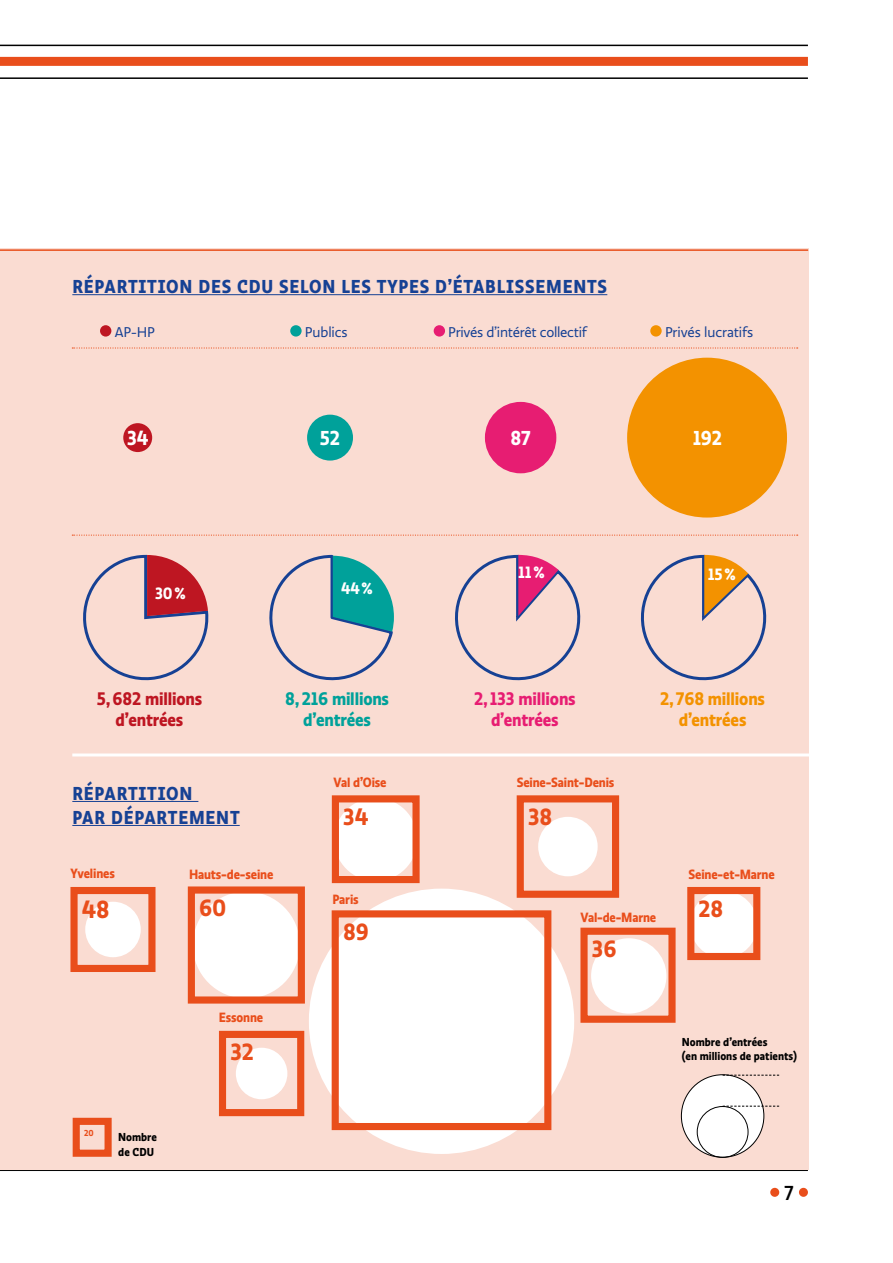
<style>
.page{position:relative;width:893px;height:1263px;background:#fff}
.page>*{position:absolute;margin:0;border:0;box-sizing:border-box;transform-origin:0 0}
.t1{font:700 25.65px "Ratio Display";color:#e94e1b}
.t2{font:700 24.3px "Ratio Display";color:#e94e1b}
.t3{font:700 21px "Ratio Display";letter-spacing:-.01em;color:#fff}
.t4{font:500 21px "Ratio Display";color:#000}
.t5{font:700 19.5px/24px "Ratio Display";letter-spacing:.04em;color:#164194}
.t6{font:700 18.9px/20.9px "Ratio Display";letter-spacing:-.01em;color:#be1622;text-align:center}
.t7{font:700 18.9px/20.9px "Ratio Display";letter-spacing:-.01em;color:#00a19a;text-align:center}
.t8{font:700 18.9px/20.9px "Ratio Display";letter-spacing:-.01em;color:#e71d72;text-align:center}
.t9{font:700 18.9px/20.9px "Ratio Display";letter-spacing:-.01em;color:#f39200;text-align:center}
.t10{font:700 16.95px "Ratio Display";letter-spacing:-.01em;color:#fff}
.t11{font:14.7px "Ratio";letter-spacing:-.01em;color:#164194}
.t12{font:700 13.95px "Ratio Display";letter-spacing:-.01em;color:#e94e1b}
.t13{font:700 12px/14.4px "Ratio Display";color:#000}
.t14{font:700 9px "Ratio Display";color:#e94e1b}
</style>
<div class="page">
<div style="left:0;top:57px;width:808px;height:9px;background:#e94e1b"></div>
<hr style="left:0;top:77px;width:808px;height:2px;background:#000">
<hr style="left:0;top:45px;width:808px;height:1px;background:#000">
<hr style="left:0;top:1170px;width:808px;height:1px;background:#000">
<div style="left:770px;top:1188px;width:9px;height:9px;background:#e94e1b;border-radius:50%"></div>
<div style="left:799px;top:1188px;width:9px;height:9px;background:#e94e1b;border-radius:50%"></div>
<div style="left:0;top:248px;width:808px;height:922px;background:#fadcd2"></div>
<div style="left:681px;top:1075px;width:83px;height:82px;background:#fff;border-radius:50%"></div>
<hr style="left:72px;top:753px;width:785px;height:3px;background:#fff">
<div style="left:690px;top:891px;width:67px;height:67px;background:#fff;border-radius:50%"></div>
<div style="left:334px;top:798px;width:83px;height:83px;background:#fff;border-radius:50%"></div>
<div style="left:193px;top:891px;width:107px;height:107px;background:#fff;border-radius:50%"></div>
<div style="left:309px;top:889px;width:265px;height:265px;background:#fff;border-radius:50%"></div>
<div style="left:236px;top:1048px;width:51px;height:51px;background:#fff;border-radius:50%"></div>
<div style="left:697px;top:1106px;width:51px;height:52px;border:1px solid #000;border-radius:50%"></div>
<svg style="left:269px;top:554px;width:125px;height:127px"></svg>
<svg style="left:83px;top:554px;width:126px;height:127px"></svg>
<svg style="left:455px;top:554px;width:126px;height:127px"></svg>
<svg style="left:640px;top:554px;width:127px;height:127px"></svg>
<hr style="left:72px;top:294px;width:535px;height:1px;background:#164194">
<hr style="left:72px;top:801px;width:126px;height:1px;background:#164194">
<hr style="left:72px;top:825px;width:168px;height:1px;background:#164194">
<svg style="left:72px;top:535px;width:726px;height:1px"></svg>
<svg style="left:72px;top:347px;width:726px;height:2px"></svg>
<div style="left:100px;top:325px;width:11px;height:12px;background:#be1622;border-radius:50%"></div>
<div style="left:290px;top:325px;width:12px;height:12px;background:#00a19a;border-radius:50%"></div>
<div style="left:434px;top:325px;width:11px;height:12px;background:#e71d72;border-radius:50%"></div>
<div style="left:650px;top:325px;width:12px;height:12px;background:#f39200;border-radius:50%"></div>
<div style="left:627px;top:358px;width:160px;height:159px;background:#f39200;border-radius:50%"></div>
<div style="left:485px;top:402px;width:71px;height:71px;background:#e71d72;border-radius:50%"></div>
<div style="left:307px;top:415px;width:46px;height:46px;background:#00a19a;border-radius:50%"></div>
<div style="left:123px;top:423px;width:29px;height:29px;background:#be1622;border-radius:50%"></div>
<div style="left:591px;top:938px;width:75px;height:75px;background:#fff;border-radius:50%"></div>
<div style="left:538px;top:817px;width:60px;height:59px;background:#fff;border-radius:50%"></div>
<div style="left:332px;top:795px;width:88px;height:88px;border:7px solid #e94e1b"></div>
<div style="left:85px;top:902px;width:56px;height:55px;background:#fff;border-radius:50%"></div>
<div style="left:70px;top:887px;width:86px;height:85px;border:7px solid #e94e1b"></div>
<div style="left:219px;top:1031px;width:85px;height:85px;border:7px solid #e94e1b"></div>
<div style="left:188px;top:886px;width:117px;height:117px;border:7px solid #e94e1b"></div>
<svg style="left:723px;top:1106px;width:56px;height:1px"></svg>
<svg style="left:723px;top:1075px;width:56px;height:1px"></svg>
<div style="left:73px;top:1118px;width:39px;height:39px;border:7px solid #e94e1b"></div>
<div style="left:687px;top:887px;width:73px;height:73px;border:7px solid #e94e1b"></div>
<div style="left:332px;top:910px;width:219px;height:220px;border:7px solid #e94e1b"></div>
<div style="left:517px;top:795px;width:102px;height:103px;border:7px solid #e94e1b"></div>
<div style="left:580px;top:928px;width:96px;height:95px;border:7px solid #e94e1b"></div>
<h3 class="t5" style="left:72px;top:274px;width:536px">RÉPARTITION DES CDU SELON LES TYPES D’ÉTABLISSEMENTS</h3>
<p class="t11" style="left:115px;top:323px;width:42px">AP-HP</p>
<p class="t11" style="left:305px;top:323px;width:44px">Publics</p>
<p class="t11" style="left:448px;top:323px;width:140px">Privés d’intérêt collectif</p>
<p class="t11" style="left:665px;top:323px;width:90px">Privés lucratifs</p>
<h3 class="t3" style="left:127px;top:425px;width:23px">34</h3>
<h3 class="t3" style="left:320px;top:425px;width:22px">52</h3>
<h3 class="t3" style="left:510px;top:425px;width:22px">87</h3>
<h3 class="t3" style="left:693px;top:425px;width:31px">192</h3>
<p class="t10" style="left:155px;top:583px;width:32px">30%</p>
<p class="t10" style="left:341px;top:578px;width:33px">44%</p>
<p class="t10" style="left:518px;top:562px;width:28px">11%</p>
<p class="t10" style="left:708px;top:564px;width:29px">15%</p>
<h3 class="t6" style="left:97px;top:688px;width:107px">5,682 millions d’entrées</h3>
<h3 class="t7" style="left:285px;top:688px;width:105px">8,216 millions d’entrées</h3>
<h3 class="t8" style="left:474px;top:688px;width:103px">2, 133 millions d’entrées</h3>
<h3 class="t9" style="left:660px;top:688px;width:106px">2,768 millions d’entrées</h3>
<h3 class="t5" style="left:72px;top:781px;width:169px">RÉPARTITION<br>PAR DÉPARTEMENT</h3>
<p class="t12" style="left:334px;top:773px;width:54px">Val d’Oise</p>
<h2 class="t2" style="left:343px;top:802px;width:27px">34</h2>
<p class="t12" style="left:517px;top:773px;width:99px">Seine-Saint-Denis</p>
<h2 class="t2" style="left:528px;top:802px;width:26px">38</h2>
<p class="t12" style="left:70px;top:865px;width:46px">Yvelines</p>
<p class="t12" style="left:688px;top:866px;width:88px">Seine-et-Marne</p>
<p class="t12" style="left:189px;top:866px;width:86px">Hauts-de-seine</p>
<h2 class="t2" style="left:199px;top:893px;width:29px">60</h2>
<p class="t12" style="left:332px;top:890px;width:28px">Paris</p>
<h2 class="t2" style="left:699px;top:893px;width:26px">28</h2>
<h1 class="t1" style="left:82px;top:893px;width:29px">48</h1>
<p class="t12" style="left:580px;top:908px;width:77px">Val-de-Marne</p>
<h2 class="t2" style="left:343px;top:917px;width:27px">89</h2>
<h2 class="t2" style="left:592px;top:934px;width:26px">36</h2>
<p class="t14" style="left:84px;top:1127px;width:11px">20</p>
<p class="t13" style="left:118px;top:1130px;width:40px">Nombre de CDU</p>
<p class="t12" style="left:219px;top:1009px;width:46px">Essonne</p>
<h2 class="t2" style="left:230px;top:1037px;width:25px">32</h2>
<p class="t13" style="left:682px;top:1034px;width:116px">Nombre d’entrées<br>(en millions de patients)</p>
<h3 class="t4" style="left:784px;top:1180px;width:11px">7</h3>
</div>
